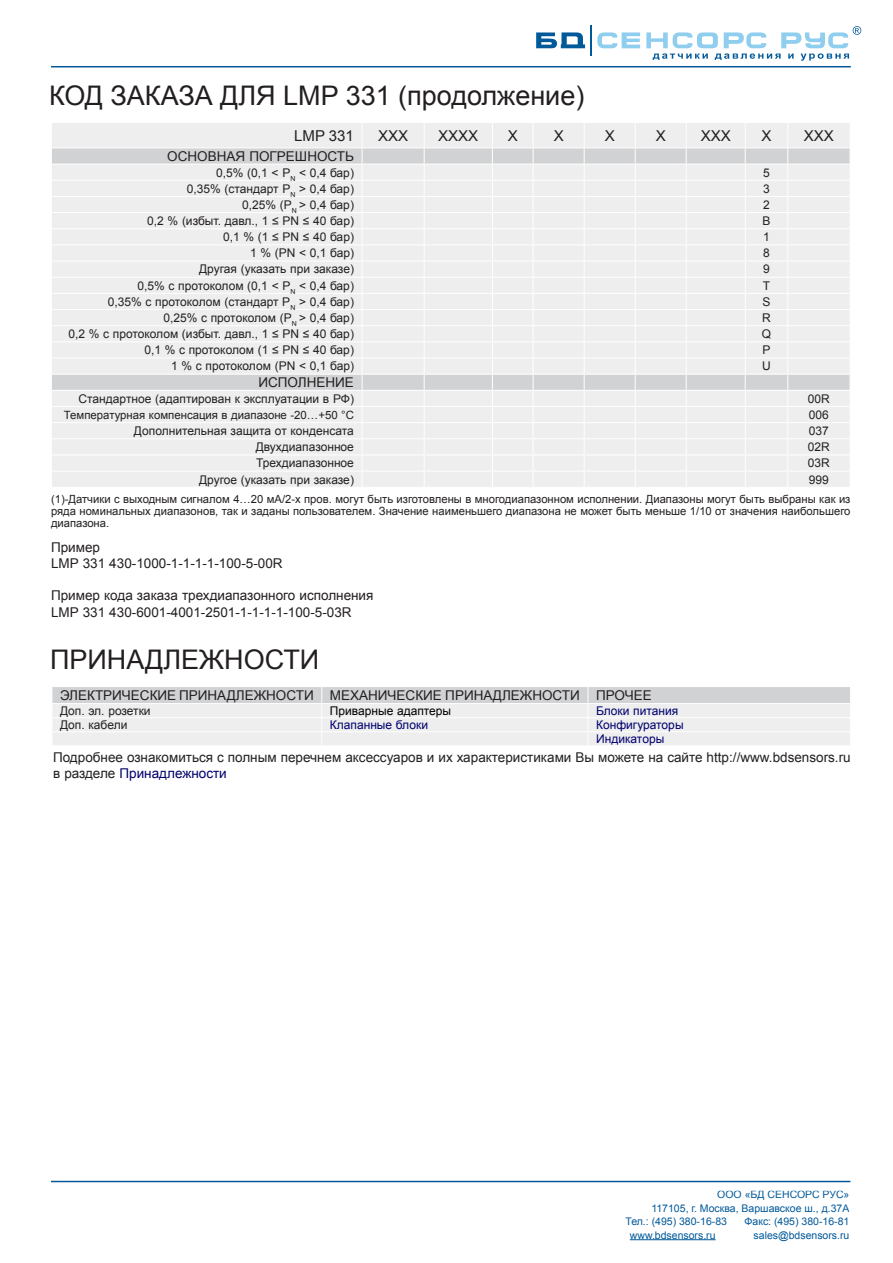
<style>
.page{position:relative;width:893px;height:1263px;background:#fff}
.page>*{position:absolute;margin:0;border:0;box-sizing:border-box;transform-origin:0 0}
.t1{font:27px "Arial";color:#231f20}
.t2{font:15px "Arial";color:#231f20}
.t3{font:13.5px/16.2px "Arial";color:#231f20}
.t4{font:12px "Arial";color:#231f20}
.t5{font:12px/14.1px "Arial";color:#00006d}
.t6{font:12px "Arial";color:#000}
.t7{font:11.4px "Arial";color:#231f20}
.t8{font:11.25px/12px "Arial";color:#231f20;text-align:justify}
.t9{font:10.5px "Arial";color:#005999}
.s1{color:#00006d}
</style>
<div class="page">
<svg style="left:597px;top:32px;width:43px;height:16px"></svg>
<hr style="left:590px;top:25px;width:2px;height:31px;background:#005999">
<svg style="left:536px;top:32px;width:49px;height:16px"></svg>
<svg style="left:646px;top:26px;width:215px;height:35px"></svg>
<hr style="left:51px;top:66px;width:800px;height:1px;background:#005999">
<hr style="left:51px;top:1181px;width:799px;height:1px;background:#005999">
<hr style="left:630px;top:1239px;width:86px;height:1px;background:#005999">
<svg style="left:52px;top:123px;width:798px;height:364px;background:#ececed"></svg>
<hr style="left:51px;top:438px;width:311px;height:1px;background:#fff">
<hr style="left:51px;top:455px;width:311px;height:1px;background:#fff">
<hr style="left:51px;top:471px;width:311px;height:1px;background:#fff">
<hr style="left:362px;top:438px;width:62px;height:1px;background:#fff">
<hr style="left:362px;top:455px;width:62px;height:1px;background:#fff">
<hr style="left:362px;top:471px;width:62px;height:1px;background:#fff">
<hr style="left:424px;top:438px;width:68px;height:1px;background:#fff">
<hr style="left:424px;top:455px;width:68px;height:1px;background:#fff">
<hr style="left:424px;top:471px;width:68px;height:1px;background:#fff">
<hr style="left:492px;top:438px;width:41px;height:1px;background:#fff">
<hr style="left:492px;top:455px;width:41px;height:1px;background:#fff">
<hr style="left:492px;top:471px;width:41px;height:1px;background:#fff">
<hr style="left:533px;top:438px;width:51px;height:1px;background:#fff">
<hr style="left:533px;top:455px;width:51px;height:1px;background:#fff">
<hr style="left:533px;top:471px;width:51px;height:1px;background:#fff">
<hr style="left:584px;top:438px;width:51px;height:1px;background:#fff">
<hr style="left:584px;top:455px;width:51px;height:1px;background:#fff">
<hr style="left:584px;top:471px;width:51px;height:1px;background:#fff">
<hr style="left:635px;top:438px;width:51px;height:1px;background:#fff">
<hr style="left:635px;top:455px;width:51px;height:1px;background:#fff">
<hr style="left:635px;top:471px;width:51px;height:1px;background:#fff">
<hr style="left:686px;top:438px;width:59px;height:1px;background:#fff">
<hr style="left:686px;top:455px;width:59px;height:1px;background:#fff">
<hr style="left:686px;top:471px;width:59px;height:1px;background:#fff">
<hr style="left:745px;top:438px;width:43px;height:1px;background:#fff">
<hr style="left:745px;top:455px;width:43px;height:1px;background:#fff">
<hr style="left:745px;top:471px;width:43px;height:1px;background:#fff">
<hr style="left:788px;top:438px;width:62px;height:1px;background:#fff">
<hr style="left:788px;top:455px;width:62px;height:1px;background:#fff">
<hr style="left:788px;top:471px;width:62px;height:1px;background:#fff">
<svg style="left:52px;top:687px;width:798px;height:58px;background:#e6e7e8"></svg>
<h1 class="t1" style="left:49px;top:77px;width:537px">КОД ЗАКАЗА ДЛЯ LMP 331 (продолжение)</h1>
<p class="t2" style="left:294px;top:126px;width:61px">LMP 331</p>
<p class="t2" style="left:378px;top:126px;width:32px">ХХХ</p>
<p class="t2" style="left:438px;top:126px;width:42px">ХХХХ</p>
<p class="t2" style="left:508px;top:126px;width:12px">Х</p>
<p class="t2" style="left:554px;top:126px;width:12px">Х</p>
<p class="t2" style="left:605px;top:126px;width:12px">Х</p>
<p class="t2" style="left:656px;top:126px;width:12px">Х</p>
<p class="t2" style="left:701px;top:126px;width:32px">ХХХ</p>
<p class="t2" style="left:761px;top:126px;width:12px">Х</p>
<p class="t2" style="left:804px;top:126px;width:32px">ХХХ</p>
<p class="t3" style="left:167px;top:148px;width:188px">ОСНОВНАЯ ПОГРЕШНОСТЬ</p>
<p class="t4" style="left:216px;top:164px;width:139px">0,5% (0,1 &lt; P<sub>N</sub> &lt; 0,4 бар)</p>
<p class="t4" style="left:763px;top:164px;width:8px">5</p>
<p class="t4" style="left:187px;top:181px;width:169px">0,35% (стандарт P<sub>N</sub> &gt; 0,4 бар)</p>
<p class="t4" style="left:763px;top:181px;width:8px">3</p>
<p class="t4" style="left:242px;top:197px;width:113px">0,25% (P<sub>N</sub> &gt; 0,4 бар)</p>
<p class="t4" style="left:763px;top:197px;width:8px">2</p>
<p class="t4" style="left:147px;top:213px;width:208px">0,2 % (избыт. давл., 1 ≤ PN ≤ 40 бар)</p>
<p class="t4" style="left:762px;top:213px;width:10px">В</p>
<p class="t4" style="left:223px;top:229px;width:132px">0,1 % (1 ≤ PN ≤ 40 бар)</p>
<p class="t4" style="left:763px;top:229px;width:8px">1</p>
<p class="t4" style="left:250px;top:245px;width:105px">1 % (PN &lt; 0,1 бар)</p>
<p class="t4" style="left:763px;top:245px;width:8px">8</p>
<p class="t4" style="left:199px;top:261px;width:156px">Другая (указать при заказе)</p>
<p class="t4" style="left:763px;top:261px;width:8px">9</p>
<p class="t4" style="left:137px;top:278px;width:218px">0,5% с протоколом (0,1 &lt; P<sub>N</sub> &lt; 0,4 бар)</p>
<p class="t4" style="left:763px;top:278px;width:9px">T</p>
<p class="t4" style="left:108px;top:294px;width:248px">0,35% с протоколом (стандарт P<sub>N</sub> &gt; 0,4 бар)</p>
<p class="t4" style="left:762px;top:294px;width:10px">S</p>
<p class="t4" style="left:163px;top:310px;width:192px">0,25% с протоколом (P<sub>N</sub> &gt; 0,4 бар)</p>
<p class="t4" style="left:762px;top:310px;width:10px">R</p>
<p class="t4" style="left:68px;top:326px;width:287px">0,2 % с протоколом (избыт. давл., 1 ≤ PN ≤ 40 бар)</p>
<p class="t4" style="left:762px;top:326px;width:11px">Q</p>
<p class="t4" style="left:144px;top:342px;width:211px">0,1 % с протоколом (1 ≤ PN ≤ 40 бар)</p>
<p class="t4" style="left:763px;top:342px;width:10px">P</p>
<p class="t4" style="left:171px;top:358px;width:184px">1 % с протоколом (PN &lt; 0,1 бар)</p>
<p class="t4" style="left:762px;top:358px;width:10px">U</p>
<p class="t3" style="left:258px;top:374px;width:97px">ИСПОЛНЕНИЕ</p>
<p class="t4" style="left:79px;top:391px;width:277px">Стандартное (адаптирован к эксплуатации в РФ)</p>
<p class="t4" style="left:808px;top:391px;width:24px">00R</p>
<p class="t7" style="left:64px;top:407px;width:291px">Температурная компенсация в диапазоне -20…+50 °C</p>
<p class="t4" style="left:809px;top:407px;width:22px">006</p>
<p class="t4" style="left:134px;top:423px;width:221px">Дополнительная защита от конденсата</p>
<p class="t4" style="left:809px;top:423px;width:22px">037</p>
<p class="t4" style="left:256px;top:439px;width:100px">Двухдиапазонное</p>
<p class="t4" style="left:808px;top:439px;width:24px">02R</p>
<p class="t4" style="left:256px;top:455px;width:99px">Трехдиапазонное</p>
<p class="t4" style="left:808px;top:455px;width:24px">03R</p>
<p class="t4" style="left:199px;top:471px;width:156px">Другое (указать при заказе)</p>
<p class="t4" style="left:809px;top:471px;width:22px">999</p>
<p class="t8" style="left:51px;top:493px;width:801px">(1)-Датчики с выходным сигналом 4…20 мА/2-х пров. могут быть изготовлены в многодиапазонном исполнении. Диапазоны могут быть выбраны как из ряда номинальных диапазонов, так и заданы пользователем. Значение наименьшего диапазона не может быть меньше 1/10 от значения наибольшего диапазона.</p>
<p class="t3" style="left:51px;top:539px;width:233px">Пример<br>LMP 331 430-1000-1-1-1-1-100-5-00R</p>
<p class="t3" style="left:51px;top:588px;width:324px">Пример кода заказа трехдиапазонного исполнения<br>LMP 331 430-6001-4001-2501-1-1-1-1-100-5-03R</p>
<h1 class="t1" style="left:50px;top:641px;width:271px">ПРИНАДЛЕЖНОСТИ</h1>
<p class="t3" style="left:60px;top:687px;width:593px">ЭЛЕКТРИЧЕСКИЕ ПРИНАДЛЕЖНОСТИ МЕХАНИЧЕСКИЕ ПРИНАДЛЕЖНОСТИ ПРОЧЕЕ</p>
<p class="t4" style="left:60px;top:703px;width:92px">Доп. эл. розетки</p>
<p class="t6" style="left:330px;top:703px;width:123px">Приварные адаптеры</p>
<p class="t5" style="left:596px;top:704px;width:84px">Блоки питания</p>
<p class="t4" style="left:60px;top:717px;width:69px">Доп. кабели</p>
<p class="t5" style="left:330px;top:718px;width:100px">Клапанные блоки</p>
<p class="t5" style="left:596px;top:718px;width:89px">Конфигураторы<br>Индикаторы</p>
<p class="t3" style="left:53px;top:749px;width:799px">Подробнее ознакомиться с полным перечнем аксессуаров и их характеристиками Вы можете на сайте http://www.bdsensors.ru в разделе <span class="s1">Принадлежности</span></p>
<p class="t9" style="left:717px;top:1187px;width:134px">ООО «БД СЕНСОРС РУС»</p>
<p class="t9" style="left:651px;top:1201px;width:200px">117105, г. Москва, Варшавское ш., д.37А</p>
<p class="t9" style="left:625px;top:1214px;width:103px">Тел.: (495) 380-16-83</p>
<p class="t9" style="left:744px;top:1214px;width:106px">Факс: (495) 380-16-81</p>
<p class="t9" style="left:630px;top:1228px;width:87px">www.bdsensors.ru</p>
<p class="t9" style="left:754px;top:1228px;width:97px">sales@bdsensors.ru</p>
</div>
